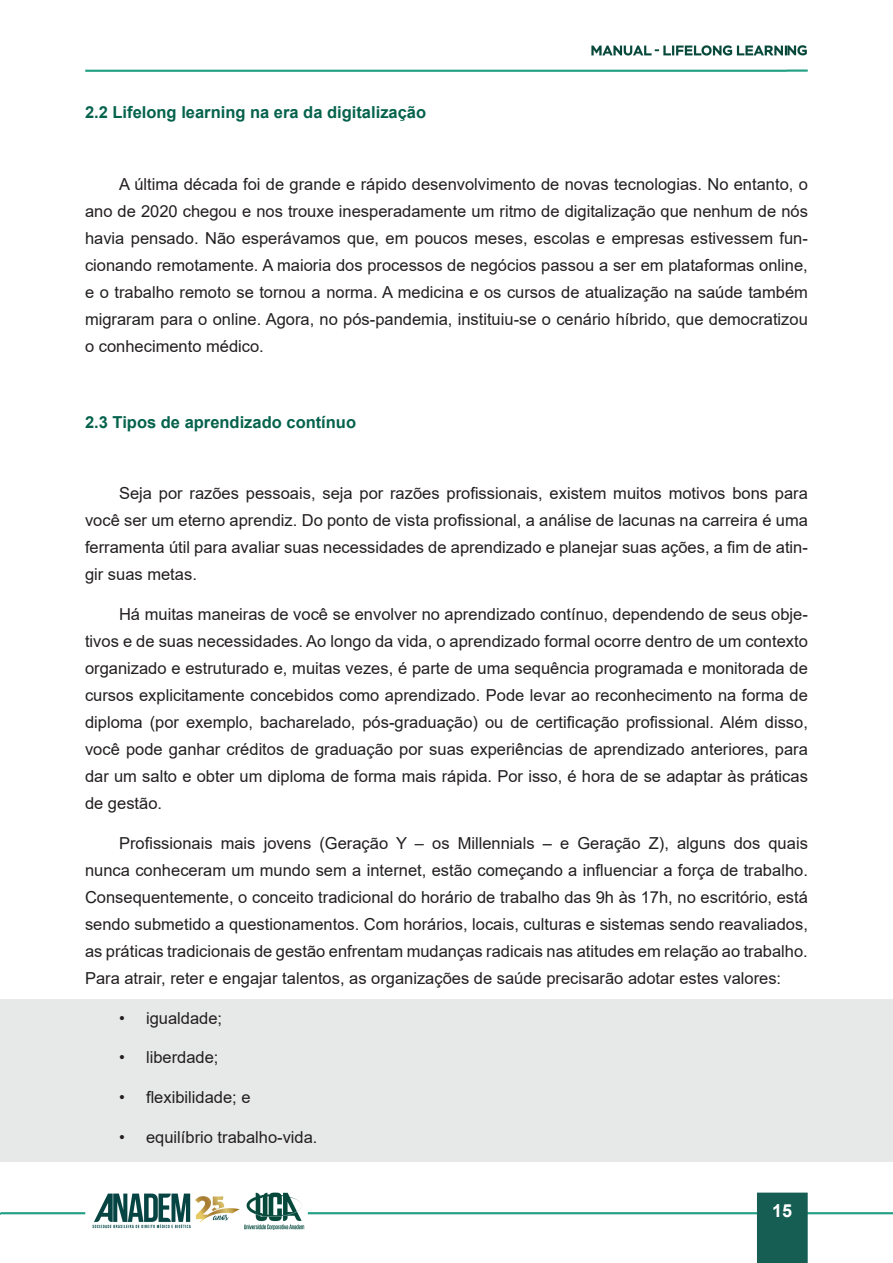
<style>
.page{position:relative;width:893px;height:1263px;background:#fff}
.page>*{position:absolute;margin:0;border:0;box-sizing:border-box;transform-origin:0 0}
.t1{font:700 18px "Arial";color:#fff}
.t2{font:16.5px/27px "Arial";color:#231f20;text-align:justify}
.t3{font:700 16.5px "Arial";color:#05624c}
.s1{font-style:italic}
</style>
<div class="page">
<img style="left:0;top:45px;width:893px;height:1218px">
<div style="left:0;top:999px;width:893px;height:162px;background:#e7e9e8"></div>
<p class="t3" style="left:85px;top:101px;width:343px">2.2 Lifelong learning na era da digitalização</p>
<p class="t2" style="left:85px;top:170px;width:724px;text-indent:34px">A última década foi de grande e rápido desenvolvimento de novas tecnologias. No entanto, o ano de 2020 chegou e nos trouxe inesperadamente um ritmo de digitalização que nenhum de nós havia pensado. Não esperávamos que, em poucos meses, escolas e empresas estivessem fun&shy;cionando remotamente. A maioria dos processos de negócios passou a ser em plataformas online, e o trabalho remoto se tornou a norma. A medicina e os cursos de atualização na saúde também migraram para o online. Agora, no pós-pandemia, instituiu-se o cenário híbrido, que democratizou o conhecimento médico.</p>
<p class="t3" style="left:85px;top:410px;width:273px">2.3 Tipos de aprendizado contínuo</p>
<p class="t2" style="left:85px;top:480px;width:724px;text-indent:34px">Seja por razões pessoais, seja por razões profissionais, existem muitos motivos bons para você ser um eterno aprendiz. Do ponto de vista profissional, a análise de lacunas na carreira é uma ferramenta útil para avaliar suas necessidades de aprendizado e planejar suas ações, a fim de atin&shy;gir suas metas.</p>
<p class="t2" style="left:85px;top:601px;width:724px;text-indent:34px">Há muitas maneiras de você se envolver no aprendizado contínuo, dependendo de seus obje&shy;tivos e de suas necessidades. Ao longo da vida, o aprendizado formal ocorre dentro de um contexto organizado e estruturado e, muitas vezes, é parte de uma sequência programada e monitorada de cursos explicitamente concebidos como aprendizado. Pode levar ao reconhecimento na forma de diploma (por exemplo, bacharelado, pós-graduação) ou de certificação profissional. Além disso, você pode ganhar créditos de graduação por suas experiências de aprendizado anteriores, para dar um salto e obter um diploma de forma mais rápida. Por isso, é hora de se adaptar às práticas de gestão.</p>
<p class="t2" style="left:85px;top:829px;width:724px;text-indent:34px">Profissionais mais jovens (Geração Y – os Millennials <span class="s1">–</span> e Geração Z), alguns dos quais nunca conheceram um mundo sem a internet, estão começando a influenciar a força de trabalho.<br>Consequentemente, o conceito tradicional do horário de trabalho das 9h às 17h, no escritório, está sendo submetido a questionamentos. Com horários, locais, culturas e sistemas sendo reavaliados, as práticas tradicionais de gestão enfrentam mudanças radicais nas atitudes em relação ao trabalho.<br>Para atrair, reter e engajar talentos, as organizações de saúde precisarão adotar estes valores:</p>
<p class="t2" style="left:119px;top:1004px;width:105px">• igualdade;</p>
<p class="t2" style="left:119px;top:1044px;width:101px">• liberdade;</p>
<p class="t2" style="left:119px;top:1083px;width:133px">• flexibilidade; e</p>
<p class="t2" style="left:119px;top:1123px;width:200px">• equilíbrio trabalho-vida.</p>
<p class="t1" style="left:772px;top:1198px;width:22px">15</p>
</div>
